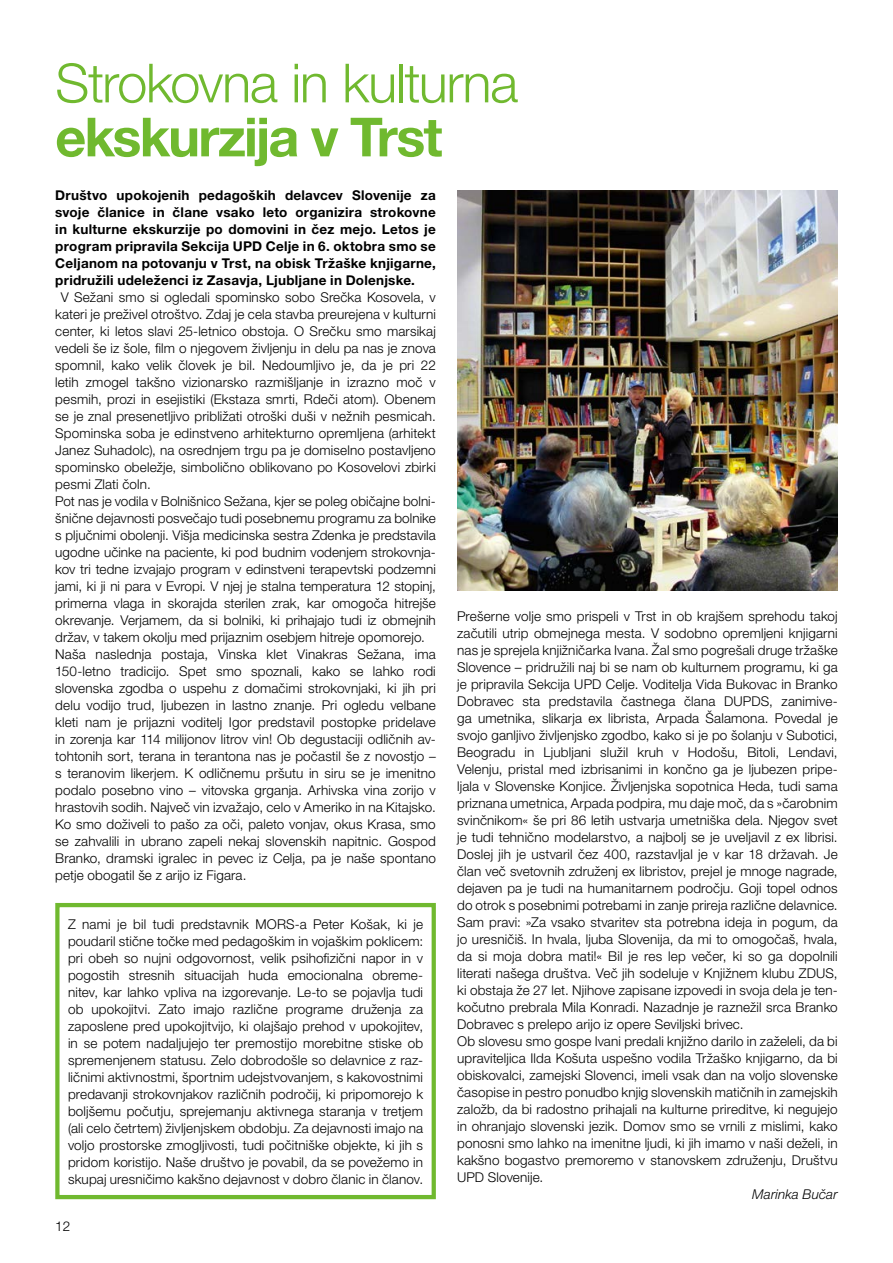
<style>
.page{position:relative;width:893px;height:1263px;background:#fff}
.page>*{position:absolute;margin:0;border:0;box-sizing:border-box;transform-origin:0 0}
.t1{font:300 54px "Helvetica Neue LT Pro";letter-spacing:-.025em;color:#70b92f}
.t2{font:700 54px "Helvetica Neue LT Pro";letter-spacing:-.04em;color:#70b92f}
.t3{font:300 13.5px/17px "Helvetica Neue LT Pro";letter-spacing:.01em;color:#000}
.t4{font:700 13.5px/17px "Helvetica Neue LT Pro";letter-spacing:.015em;color:#000;text-align:justify}
.t5{font:italic 300 13.5px "Helvetica Neue LT Pro";letter-spacing:.01em;color:#000}
</style>
<div class="page">
<div style="left:55px;top:903px;width:381px;height:296px;border:4px solid #70b92f"></div>
<img style="left:457px;top:190px;width:381px;height:400px">
<h1 class="t1" style="left:55px;top:50px;width:464px">Strokovna in kulturna</h1>
<h1 class="t2" style="left:55px;top:103px;width:389px">ekskurzija v Trst</h1>
<p class="t4" style="left:55px;top:186px;width:382px">Društvo upokojenih pedagoških delavcev Slovenije za svoje članice in člane vsako leto organizira strokovne in kulturne ekskurzije po domovini in čez mejo. Letos je program pripravila Sekcija UPD Celje in 6. oktobra smo se Celjanom na potovanju v Trst, na obisk Tržaške knjigarne, pridružili udeleženci iz Zasavja, Ljubljane in Dolenjske.</p>
<p class="t3" style="left:55px;top:288px;width:382px;text-indent:5px">V Sežani smo si ogledali spominsko sobo Srečka Kosovela, v kateri je preživel otroštvo. Zdaj je cela stavba preurejena v kulturni center, ki letos slavi 25-letnico obstoja. O Srečku smo marsikaj vedeli še iz šole, film o njegovem življenju in delu pa nas je znova spomnil, kako velik človek je bil. Nedoumljivo je, da je pri 22 letih zmogel takšno vizionarsko razmišljanje in izrazno moč v pesmih, prozi in esejistiki (Ekstaza smrti, Rdeči atom). Obenem se je znal presenetljivo približati otroški duši v nežnih pesmicah.<br>Spominska soba je edinstveno arhitekturno opremljena (arhitekt Janez Suhadolc), na osrednjem trgu pa je domiselno postavljeno spominsko obeležje, simbolično oblikovano po Kosovelovi zbirki pesmi Zlati čoln.<br>Pot nas je vodila v Bolnišnico Sežana, kjer se poleg običajne bolni&shy;šnične dejavnosti posvečajo tudi posebnemu programu za bolnike s pljučnimi obolenji. Višja medicinska sestra Zdenka je predstavila ugodne učinke na paciente, ki pod budnim vodenjem strokovnja&shy;kov tri tedne izvajajo program v edinstveni terapevtski podzemni jami, ki ji ni para v Evropi. V njej je stalna temperatura 12 stopinj, primerna vlaga in skorajda sterilen zrak, kar omogoča hitrejše okrevanje. Verjamem, da si bolniki, ki prihajajo tudi iz obmejnih držav, v takem okolju med prijaznim osebjem hitreje opomorejo.<br>Naša naslednja postaja, Vinska klet Vinakras Sežana, ima 150-letno tradicijo. Spet smo spoznali, kako se lahko rodi slovenska zgodba o uspehu z domačimi strokovnjaki, ki jih pri delu vodijo trud, ljubezen in lastno znanje. Pri ogledu velbane kleti nam je prijazni voditelj Igor predstavil postopke pridelave in zorenja kar 114 milijonov litrov vin! Ob degustaciji odličnih av&shy;tohtonih sort, terana in terantona nas je počastil še z novostjo – s teranovim likerjem. K odličnemu pršutu in siru se je imenitno podalo posebno vino – vitovska grganja. Arhivska vina zorijo v hrastovih sodih. Največ vin izvažajo, celo v Ameriko in na Kitajsko.<br>Ko smo doživeli to pašo za oči, paleto vonjav, okus Krasa, smo se zahvalili in ubrano zapeli nekaj slovenskih napitnic. Gospod Branko, dramski igralec in pevec iz Celja, pa je naše spontano petje obogatil še z arijo iz Figara.</p>
<p class="t3" style="left:68px;top:915px;width:357px;text-align:justify">Z nami je bil tudi predstavnik MORS-a Peter Košak, ki je poudaril stične točke med pedagoškim in vojaškim poklicem: pri obeh so nujni odgovornost, velik psihofizični napor in v pogostih stresnih situacijah huda emocionalna obreme&shy;nitev, kar lahko vpliva na izgorevanje. Le-to se pojavlja tudi ob upokojitvi. Zato imajo različne programe druženja za zaposlene pred upokojitvijo, ki olajšajo prehod v upokojitev, in se potem nadaljujejo ter premostijo morebitne stiske ob spremenjenem statusu. Zelo dobrodošle so delavnice z raz&shy;ličnimi aktivnostmi, športnim udejstvovanjem, s kakovostnimi predavanji strokovnjakov različnih področij, ki pripomorejo k boljšemu počutju, sprejemanju aktivnega staranja v tretjem (ali celo četrtem) življenjskem obdobju. Za dejavnosti imajo na voljo prostorske zmogljivosti, tudi počitniške objekte, ki jih s pridom koristijo. Naše društvo je povabil, da se povežemo in skupaj uresničimo kakšno dejavnost v dobro članic in članov.</p>
<p class="t3" style="left:55px;top:1217px;width:17px">12</p>
<p class="t3" style="left:457px;top:608px;width:382px">Prešerne volje smo prispeli v Trst in ob krajšem sprehodu takoj začutili utrip obmejnega mesta. V sodobno opremljeni knjigarni nas je sprejela knjižničarka Ivana. Žal smo pogrešali druge tržaške Slovence – pridružili naj bi se nam ob kulturnem programu, ki ga je pripravila Sekcija UPD Celje. Voditelja Vida Bukovac in Branko Dobravec sta predstavila častnega člana DUPDS, zanimive&shy;ga umetnika, slikarja ex librista, Arpada Šalamona. Povedal je svojo ganljivo življenjsko zgodbo, kako si je po šolanju v Subotici, Beogradu in Ljubljani služil kruh v Hodošu, Bitoli, Lendavi, Velenju, pristal med izbrisanimi in končno ga je ljubezen pripe&shy;ljala v Slovenske Konjice. Življenjska sopotnica Heda, tudi sama priznana umetnica, Arpada podpira, mu daje moč, da s »čarobnim svinčnikom« še pri 86 letih ustvarja umetniška dela. Njegov svet je tudi tehnično modelarstvo, a najbolj se je uveljavil z ex librisi.<br>Doslej jih je ustvaril čez 400, razstavljal je v kar 18 državah. Je član več svetovnih združenj ex libristov, prejel je mnoge nagrade, dejaven pa je tudi na humanitarnem področju. Goji topel odnos do otrok s posebnimi potrebami in zanje prireja različne delavnice.<br>Sam pravi: »Za vsako stvaritev sta potrebna ideja in pogum, da jo uresničiš. In hvala, ljuba Slovenija, da mi to omogočaš, hvala, da si moja dobra mati!« Bil je res lep večer, ki so ga dopolnili literati našega društva. Več jih sodeluje v Knjižnem klubu ZDUS, ki obstaja že 27 let. Njihove zapisane izpovedi in svoja dela je ten&shy;kočutno prebrala Mila Konradi. Nazadnje je raznežil srca Branko Dobravec s prelepo arijo iz opere Seviljski brivec.<br>Ob slovesu smo gospe Ivani predali knjižno darilo in zaželeli, da bi upraviteljica Ilda Košuta uspešno vodila Tržaško knjigarno, da bi obiskovalci, zamejski Slovenci, imeli vsak dan na voljo slovenske časopise in pestro ponudbo knjig slovenskih matičnih in zamejskih založb, da bi radostno prihajali na kulturne prireditve, ki negujejo in ohranjajo slovenski jezik. Domov smo se vrnili z mislimi, kako ponosni smo lahko na imenitne ljudi, ki jih imamo v naši deželi, in kakšno bogastvo premoremo v stanovskem združenju, Društvu UPD Slovenije.</p>
<p class="t5" style="left:752px;top:1186px;width:87px">Marinka Bučar</p>
</div>
